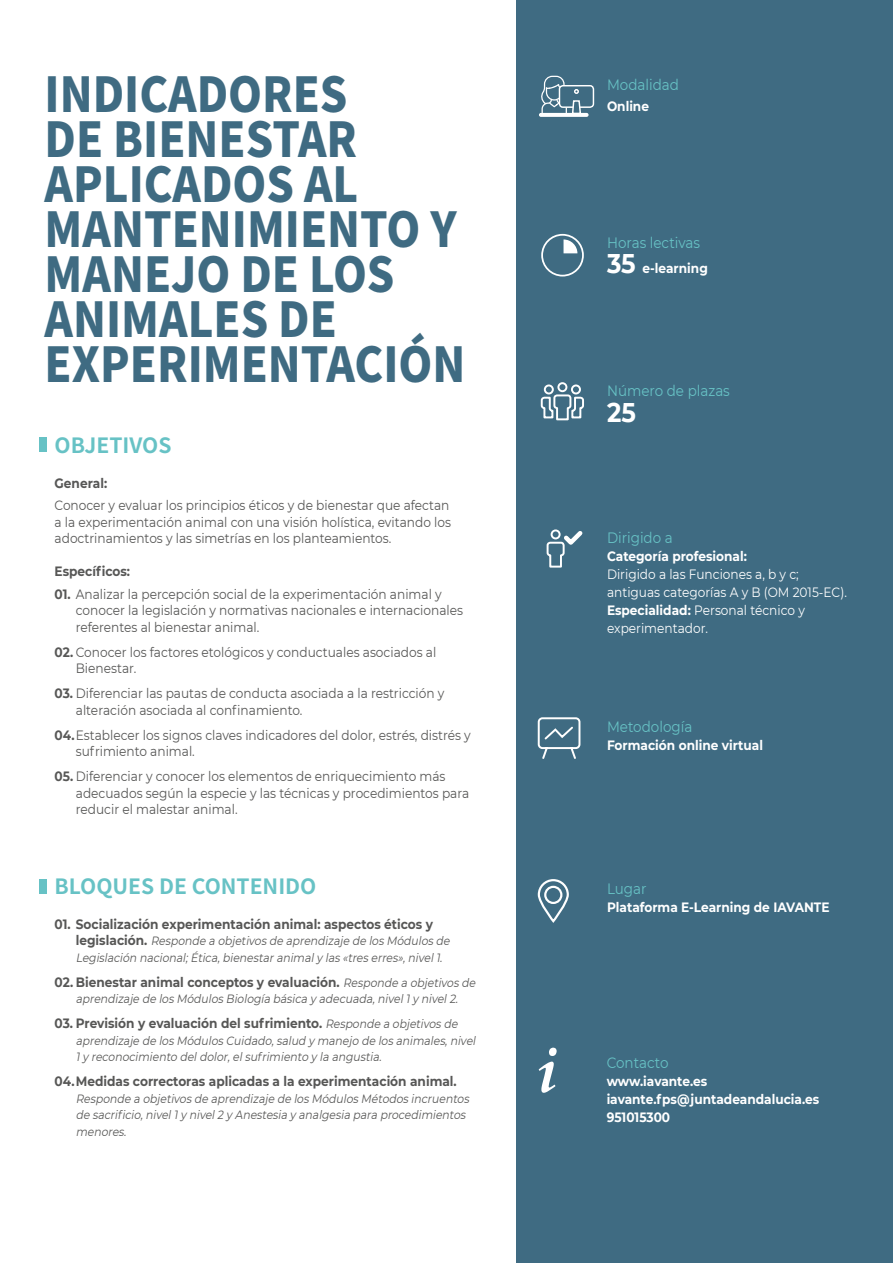
<style>
.page{position:relative;width:893px;height:1263px;background:#fff}
.page>*{position:absolute;margin:0;border:0;box-sizing:border-box;transform-origin:0 0}
.Título{font:900 48px/45px "Noto Sans HK";color:#3f6b82;scale:.9 1}
.Datos_cuerpo{font:700 27px "Montserrat";color:#fff;scale:.9 1}
.Título_H2{font:700 21px "Noto Sans HK";color:#67c2c5}
.Título_H3_datos{font:15px "Montserrat";color:#67c2c5;scale:.9 1}
.t1{font:13.5px/16.5px "Montserrat";color:#575756;scale:.9 1}
.t2{font:700 13.5px "Montserrat";color:#575756;scale:.9 1}
.Datos_cuerpo-2{font:700 13.5px/18px "Montserrat";color:#fff;scale:.9 1}
.Datos_cuerpo-3{font:13.5px/18px "Montserrat";color:#fff;scale:.9 1}
.t3{font:italic 12px/16.5px "Montserrat";color:#575756;scale:.9 1}
.s1{font-weight:700}
.s2{font-weight:700;font-style:normal;font-size:13.5px}
.s3{font-weight:400;font-style:italic;font-size:12px}
.s4{font-size:27px}
</style>
<div class="page">
<div style="left:516px;top:0;width:377px;height:1263px;background:#3f6b82"></div>
<svg style="left:537px;top:717px;width:44px;height:42px"></svg>
<svg style="left:540px;top:382px;width:44px;height:39px"></svg>
<div style="left:541px;top:234px;width:43px;height:42px;border:2px solid #fff;border-radius:50%"></div>
<svg style="left:563px;top:239px;width:14px;height:14px"></svg>
<div style="left:559px;top:85px;width:35px;height:23px;border:1px solid #fff;border-radius:4px"></div>
<div style="left:539px;top:113px;width:50px;height:4px;border:1px solid #fff"></div>
<svg style="left:540px;top:76px;width:42px;height:39px"></svg>
<div style="left:538px;top:879px;width:31px;height:43px;border:2px solid #fff;border-radius:14px"></div>
<div style="left:544px;top:886px;width:18px;height:18px;border:2px solid #fff;border-radius:50%"></div>
<svg style="left:546px;top:529px;width:37px;height:39px"></svg>
<div style="left:39px;top:437px;width:8px;height:15px;background:#67c2c5"></div>
<svg style="left:539px;top:1048px;width:18px;height:45px"></svg>
<div style="left:39px;top:879px;width:8px;height:15px;background:#67c2c5"></div>
<p class="Título" style="left:45px;top:73px;width:338px">INDICADORES</p>
<p class="Título" style="left:45px;top:118px;width:349px">DE BIENESTAR</p>
<p class="Título" style="left:45px;top:163px;width:350px">APLICADOS AL</p>
<p class="Título" style="left:45px;top:208px;width:459px">MANTENIMIENTO Y</p>
<p class="Título" style="left:45px;top:253px;width:390px">MANEJO DE LOS<br>ANIMALES DE</p>
<p class="Título" style="left:45px;top:343px;width:469px">EXPERIMENTACIÓN</p>
<p class="Título_H2" style="left:55px;top:433px;width:118px">OBJETIVOS</p>
<p class="t2" style="left:55px;top:473px;width:60px">General:</p>
<p class="t1" style="left:55px;top:496px;width:442px;text-align:justify">Conocer y evaluar los principios éticos y de bienestar que afectan a la experimentación animal con una visión holística, evitando los adoctrinamientos y las simetrías en los planteamientos.</p>
<p class="t2" style="left:55px;top:561px;width:85px">Específicos:</p>
<p class="t1" style="left:76px;top:585px;width:432px;text-indent:-21px"><span class="s1">01.</span> Analizar la percepción social de la experimentación animal y conocer la legislación y normativas nacionales e internacionales referentes al bienestar animal.</p>
<p class="t1" style="left:76px;top:643px;width:402px;text-indent:-21px"><span class="s1">02.</span> Conocer los factores etológicos y conductuales asociados al<br>Bienestar.</p>
<p class="t1" style="left:76px;top:684px;width:411px;text-indent:-21px"><span class="s1">03.</span> Diferenciar las pautas de conducta asociada a la restricción y alteración asociada al confinamiento.</p>
<p class="t1" style="left:76px;top:726px;width:440px;text-indent:-21px"><span class="s1">04.</span>Establecer los signos claves indicadores del dolor, estrés, distrés y sufrimiento animal.</p>
<p class="t1" style="left:76px;top:767px;width:439px;text-indent:-21px"><span class="s1">05.</span> Diferenciar y conocer los elementos de enriquecimiento más adecuados según la especie y las técnicas y procedimientos para reducir el malestar animal.</p>
<p class="Título_H2" style="left:55px;top:875px;width:263px">BLOQUES DE CONTENIDO</p>
<p class="t2" style="left:55px;top:914px;width:422px">01. Socialización experimentación animal: aspectos éticos y</p>
<p class="t3" style="left:76px;top:932px;width:420px"><span class="s2">l e g i s l a c i ó n .</span> Responde a objetivos de aprendizaje de los Módulos de<br>Legislación nacional;Ética,bienestaranimaly las «tres erres»,nivel1.</p>
<p class="t2" style="left:55px;top:972px;width:472px">02. Bienestar animal conceptos y evaluación. <span class="s3">Responde a objetivos de</span></p>
<p class="t3" style="left:76px;top:990px;width:429px">aprendizaje de los Módulos Biología básica y adecuada,nivel1y nivel2.</p>
<p class="t2" style="left:55px;top:1014px;width:452px">03. Previsión y evaluación del sufrimiento. <span class="s3">Responde a objetivos de</span></p>
<p class="t3" style="left:76px;top:1032px;width:449px">aprendizaje de los Módulos Cuidado,salud y manejo de los animales,nivel<br>1y reconocimiento deldolor,elsufrimiento y la angustia.</p>
<p class="t2" style="left:55px;top:1072px;width:448px">04.Medidas correctoras aplicadas a la experimentación animal.</p>
<p class="t3" style="left:76px;top:1090px;width:441px">Responde a objetivos de aprendizaje de los Módulos Métodos incruentos de sacrificio,nivel1y nivel2 y Anestesia y analgesia para procedimientos menores.</p>
<p class="Título_H3_datos" style="left:607px;top:74px;width:82px">Modalidad</p>
<p class="Datos_cuerpo-2" style="left:607px;top:96px;width:48px">Online</p>
<p class="Título_H3_datos" style="left:607px;top:232px;width:105px">Horas lectivas</p>
<p class="Datos_cuerpo-2" style="left:607px;top:259px;width:114px"><span class="s4">35</span> e-learning</p>
<p class="Título_H3_datos" style="left:607px;top:380px;width:138px">Número de plazas</p>
<p class="Datos_cuerpo" style="left:607px;top:393px;width:33px">25</p>
<p class="Título_H3_datos" style="left:607px;top:528px;width:75px">Dirigido a</p>
<p class="Datos_cuerpo-2" style="left:607px;top:547px;width:157px">Categoría profesional:</p>
<p class="Datos_cuerpo-3" style="left:607px;top:565px;width:215px">Dirigido a las Funciones a, b y c;</p>
<p class="Datos_cuerpo-3" style="left:607px;top:583px;width:268px">antiguas categorías A y B (OM 2015-EC).</p>
<p class="Datos_cuerpo-3" style="left:607px;top:601px;width:221px"><span class="s1">Especialidad:</span> Personal técnico y experimentador.</p>
<p class="Título_H3_datos" style="left:607px;top:716px;width:96px">Metodología</p>
<p class="Datos_cuerpo-2" style="left:607px;top:735px;width:175px">Formación online virtual</p>
<p class="Título_H3_datos" style="left:607px;top:878px;width:45px">Lugar</p>
<p class="Datos_cuerpo-2" style="left:607px;top:897px;width:249px">Plataforma E-Learning de IAVANTE</p>
<p class="Título_H3_datos" style="left:607px;top:1052px;width:70px">Contacto</p>
<p class="Datos_cuerpo-2" style="left:607px;top:1071px;width:113px">www.iavante.es</p>
<p class="Datos_cuerpo-2" style="left:607px;top:1089px;width:238px">iavante.fps@juntadeandalucia.es<br>951015300</p>
</div>
